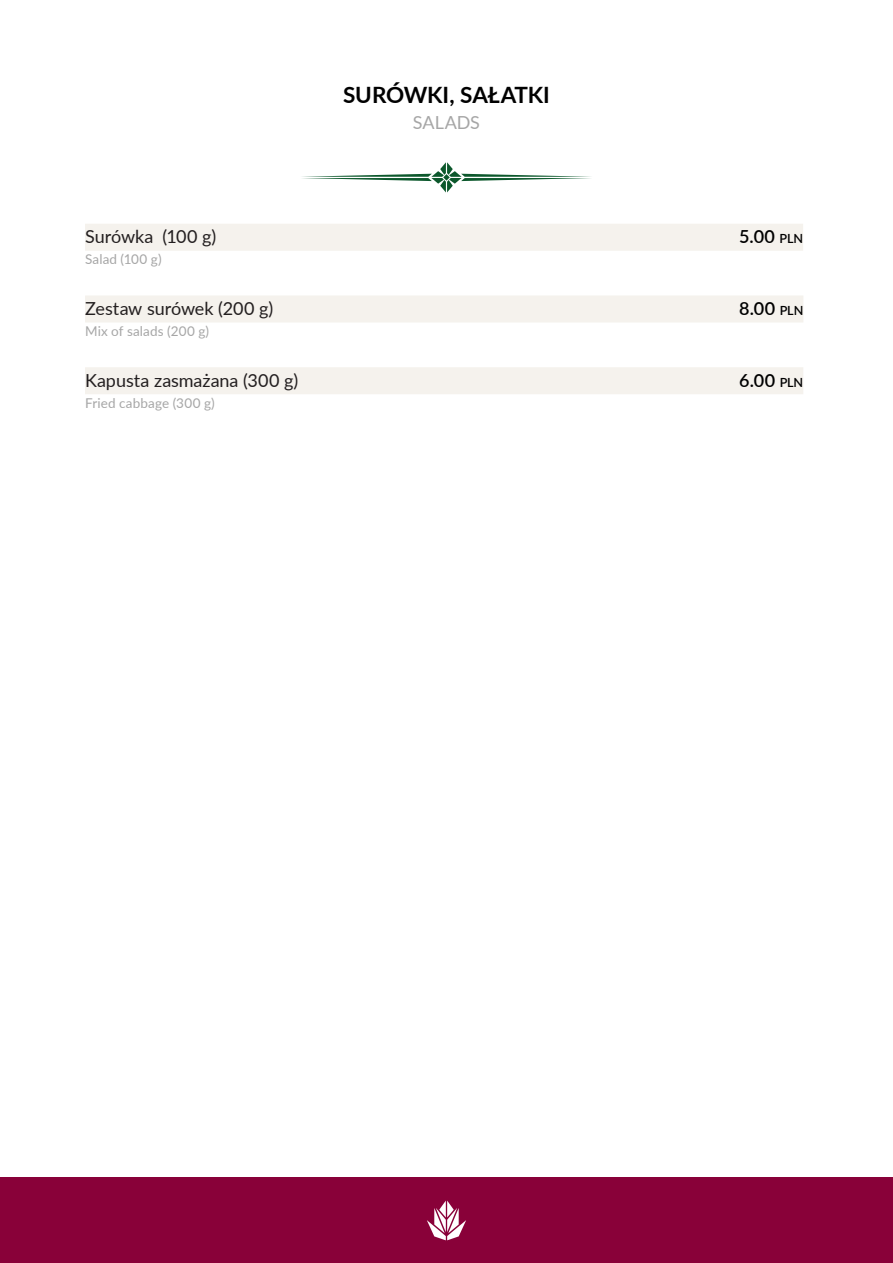
<style>
.page{position:relative;width:893px;height:1263px;background:#fff}
.page>*{position:absolute;margin:0;border:0;box-sizing:border-box;transform-origin:0 0}
.nagłówki{font:700 22.5px "Lato";letter-spacing:-.005em;color:#000}
.tekst_zwykly_pl{font:18px "Lato";letter-spacing:-.005em;color:#231f20}
.tekst_zwykly_pl-2{font:600 18px "Lato";color:#000}
.nagłówki_angielskie{font:18px "Lato";color:#a6a6a6}
.tekst_angielski{font:13.5px "Lato";letter-spacing:.01em;color:#a6a6a6}
.s1{font-size:12.6px}
</style>
<div class="page">
<div style="left:0;top:1178px;width:893px;height:85px;background:#890139"></div>
<svg style="left:427px;top:1200px;width:39px;height:40px"></svg>
<svg style="left:302px;top:162px;width:289px;height:30px"></svg>
<div style="left:85px;top:224px;width:718px;height:27px;background:#f5f2ed"></div>
<div style="left:85px;top:295px;width:718px;height:27px;background:#f5f2ed"></div>
<div style="left:85px;top:367px;width:718px;height:27px;background:#f5f2ed"></div>
<p class="nagłówki" style="left:343px;top:78px;width:208px">SURÓWKI, SAŁATKI</p>
<p class="nagłówki_angielskie" style="left:413px;top:109px;width:69px">SALADS</p>
<p class="tekst_zwykly_pl" style="left:85px;top:224px;width:133px">Surówka (100 g)</p>
<p class="tekst_zwykly_pl-2" style="left:739px;top:224px;width:65px">5.00 <span class="s1">PLN</span></p>
<p class="tekst_angielski" style="left:85px;top:250px;width:78px">Salad (100 g)</p>
<p class="tekst_zwykly_pl" style="left:85px;top:296px;width:190px">Zestaw surówek (200 g)</p>
<p class="tekst_zwykly_pl-2" style="left:739px;top:295px;width:66px">8.00 <span class="s1">PLN</span></p>
<p class="tekst_angielski" style="left:85px;top:321px;width:126px">Mix of salads (200 g)</p>
<p class="tekst_zwykly_pl" style="left:85px;top:367px;width:215px">Kapusta zasmażana (300 g)</p>
<p class="tekst_zwykly_pl-2" style="left:739px;top:367px;width:65px">6.00 <span class="s1">PLN</span></p>
<p class="tekst_angielski" style="left:85px;top:393px;width:131px">Fried cabbage (300 g)</p>
</div>
